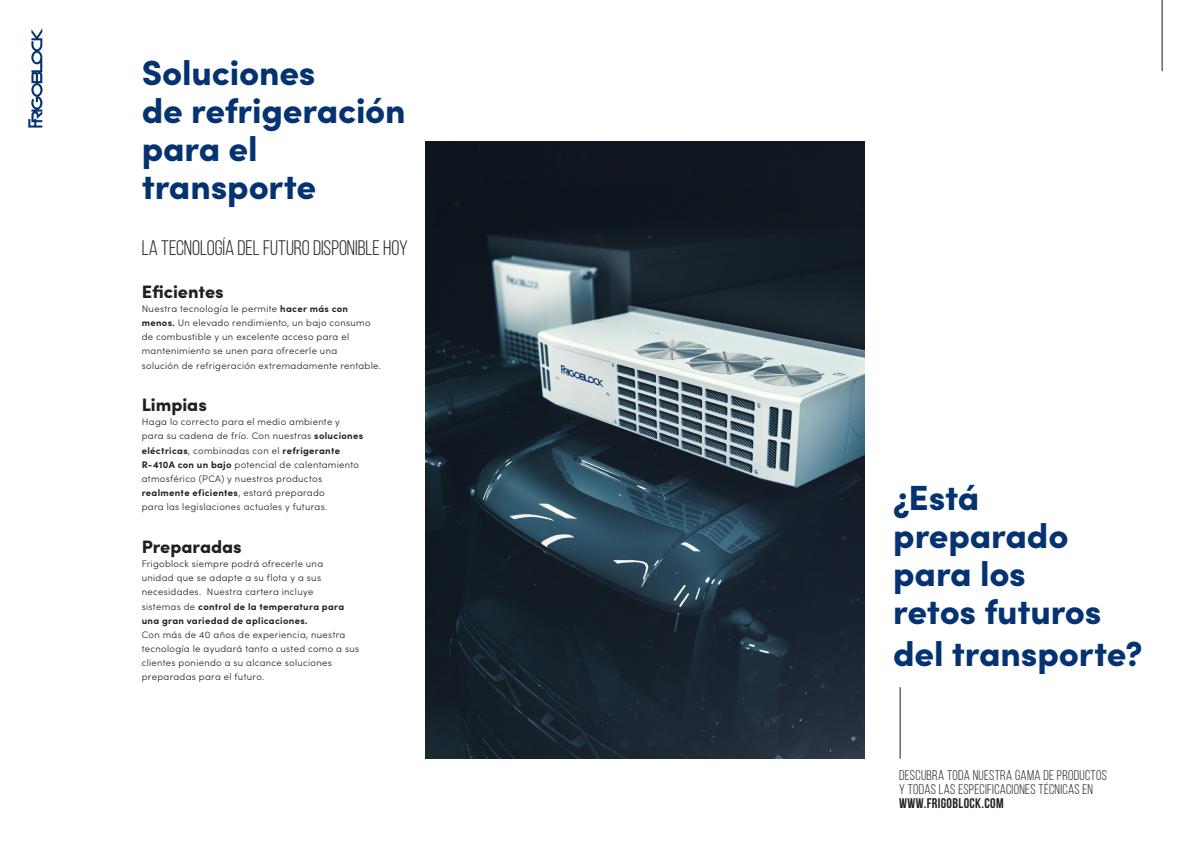
<style>
.page{position:relative;width:1191px;height:842px;background:#fff}
.page>*{position:absolute;margin:0;border:0;box-sizing:border-box;transform-origin:0 0}
.FB_Copy_Titel{font:900 35px/38px "Sofia Pro";letter-spacing:-.005em;color:#053271}
.FB_Technical_Titel_S{font:21px "Bebas Neue";letter-spacing:-.005em;color:#231f20}
.FB_Copy_Titel_Sub{font:900 18px "Sofia Pro";color:#231f20}
.FB_Body_Light{font:14px/14.2px "Bebas Neue";letter-spacing:.025em;color:#231f20}
.FB_Body_Light-2{font:300 9.5px/14.2px "Sofia Pro";letter-spacing:.03em;color:#231f20}
.s1{font-weight:700}
</style>
<div class="page">
<hr style="left:1161px;top:0;width:1px;height:71px;background:#231f20">
<svg style="left:28px;top:28px;width:15px;height:100px"></svg>
<hr style="left:899px;top:687px;width:1px;height:71px;background:#231f20">
<img style="left:425px;top:142px;width:440px;height:616px">
<p class="FB_Copy_Titel" style="left:142px;top:51px;width:265px">Soluciones<br>de refrigeración para el transporte</p>
<p class="FB_Technical_Titel_S" style="left:142px;top:237px;width:267px">LA TECNOLOGÍA DEL FUTURO DISPONIBLE HOY</p>
<p class="FB_Copy_Titel_Sub" style="left:142px;top:277px;width:84px">Eficientes</p>
<p class="FB_Body_Light-2" style="left:142px;top:301px;width:230px">Nuestra tecnología le permite <span class="s1">hacer más con menos.</span> Un elevado rendimiento, un bajo consumo de combustible y un excelente acceso para el mantenimiento se unen para ofrecerle una</p>
<p class="FB_Body_Light-2" style="left:142px;top:358px;width:241px">solución de refrigeración extremadamente rentable.</p>
<p class="FB_Copy_Titel_Sub" style="left:142px;top:391px;width:67px">Limpias</p>
<p class="FB_Body_Light-2" style="left:142px;top:414px;width:200px">Haga lo correcto para el medio ambiente y</p>
<p class="FB_Body_Light-2" style="left:142px;top:428px;width:223px">para su cadena de frío. Con nuestras <span class="s1">soluciones eléctricas</span>, combinadas con el <span class="s1">refrigerante R-410A con un bajo</span> potencial de calentamiento atmosférico (PCA) y nuestros productos <span class="s1">realmente eficientes</span>, estará preparado<br>para las legislaciones actuales y futuras.</p>
<p class="FB_Copy_Titel_Sub" style="left:142px;top:532px;width:102px">Preparadas</p>
<p class="FB_Body_Light-2" style="left:142px;top:556px;width:204px">Frigoblock siempre podrá ofrecerle una unidad que se adapte a su flota y a sus necesidades. Nuestra cartera incluye sistemas de <span class="s1">control de la temperatura para una gran variedad de aplicaciones.</span></p>
<p class="FB_Body_Light-2" style="left:142px;top:627px;width:205px">Con más de 40 años de experiencia, nuestra</p>
<p class="FB_Body_Light-2" style="left:142px;top:641px;width:219px">tecnología le ayudará tanto a usted como a sus</p>
<p class="FB_Body_Light-2" style="left:142px;top:655px;width:192px">clientes poniendo a su alcance soluciones preparadas para el futuro.</p>
<p class="FB_Copy_Titel" style="left:893px;top:476px;width:210px">¿Está preparado para los retos futuros</p>
<p class="FB_Copy_Titel" style="left:893px;top:632px;width:251px">del transporte?</p>
<p class="FB_Body_Light" style="left:899px;top:768px;width:209px">DESCUBRA TODA NUESTRA GAMA DE PRODUCTOS</p>
<p class="FB_Body_Light" style="left:899px;top:782px;width:195px">Y TODAS LAS ESPECIFICACIONES TÉCNICAS EN<br><span class="s1">WWW.FRIGOBLOCK.COM</span></p>
</div>
